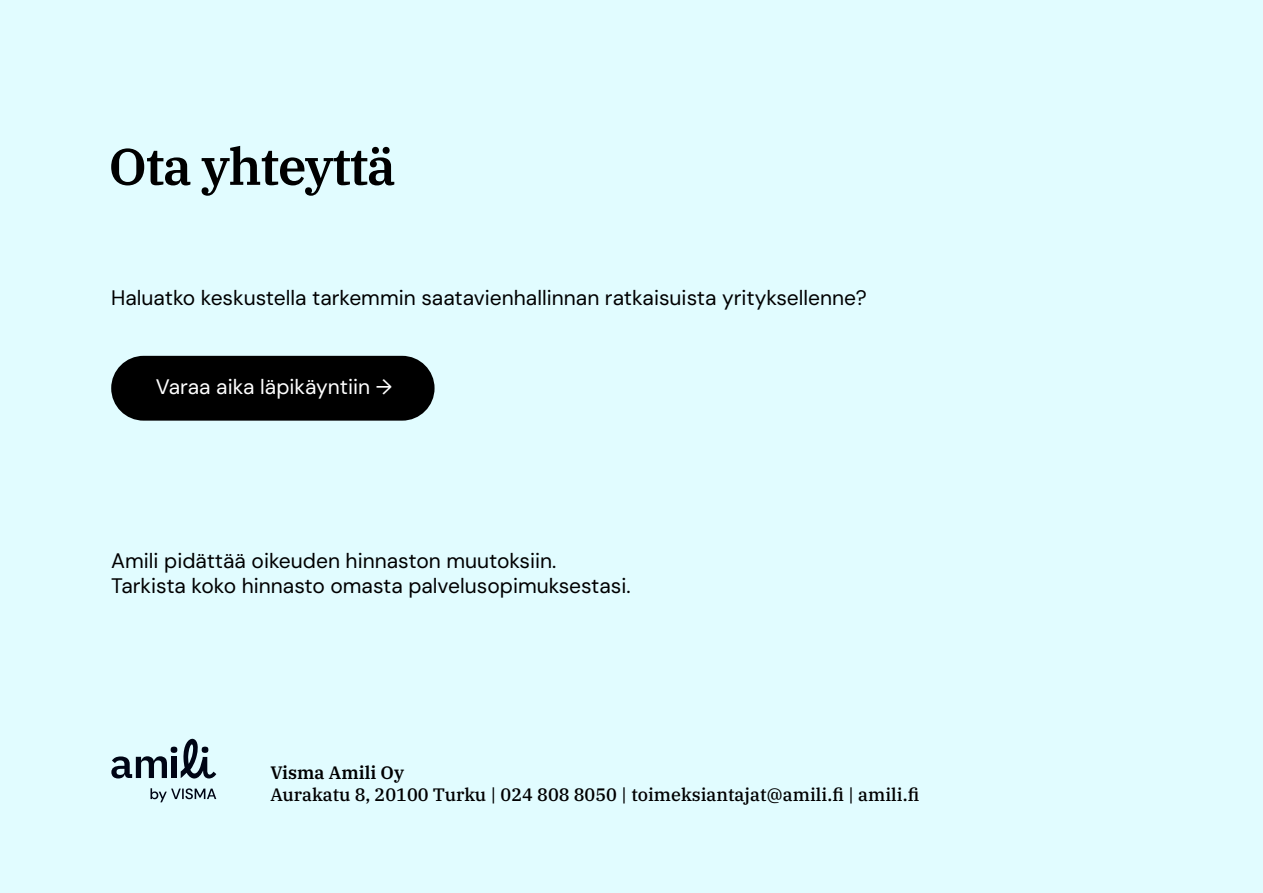
<style>
.page{position:relative;width:1263px;height:893px;background:#e1fcff}
.page>*{position:absolute;margin:0;border:0;box-sizing:border-box;transform-origin:0 0}
.t1{font:600 51.3px "IBM Plex Serif";letter-spacing:-.025em;color:#000}
.t2{font:21px/25.2px "DM Sans";color:#000}
.t3{font:21px "DM Sans";color:#fff}
.t4{font:500 18px "IBM Plex Serif";color:#000}
.t5{font:600 18px "IBM Plex Serif";color:#000}
</style>
<div class="page">
<svg style="left:111px;top:739px;width:105px;height:39px"></svg>
<svg style="left:150px;top:788px;width:66px;height:14px"></svg>
<div style="left:111px;top:356px;width:324px;height:65px;background:#000;border-radius:32px"></div>
<h1 class="t1" style="left:109px;top:126px;width:289px">Ota yhteyttä</h1>
<p class="t2" style="left:111px;top:285px;width:757px">Haluatko keskustella tarkemmin saatavienhallinnan ratkaisuista yrityksellenne?</p>
<p class="t3" style="left:156px;top:374px;width:238px">Varaa aika läpikäyntiin →</p>
<p class="t2" style="left:111px;top:548px;width:521px">Amili pidättää oikeuden hinnaston muutoksiin.<br>Tarkista koko hinnasto omasta palvelusopimuksestasi.</p>
<p class="t5" style="left:270px;top:758px;width:135px">Visma Amili Oy</p>
<p class="t4" style="left:270px;top:780px;width:650px">Aurakatu 8, 20100 Turku | 024 808 8050 | toimeksiantajat@amili.fi | amili.fi</p>
</div>
